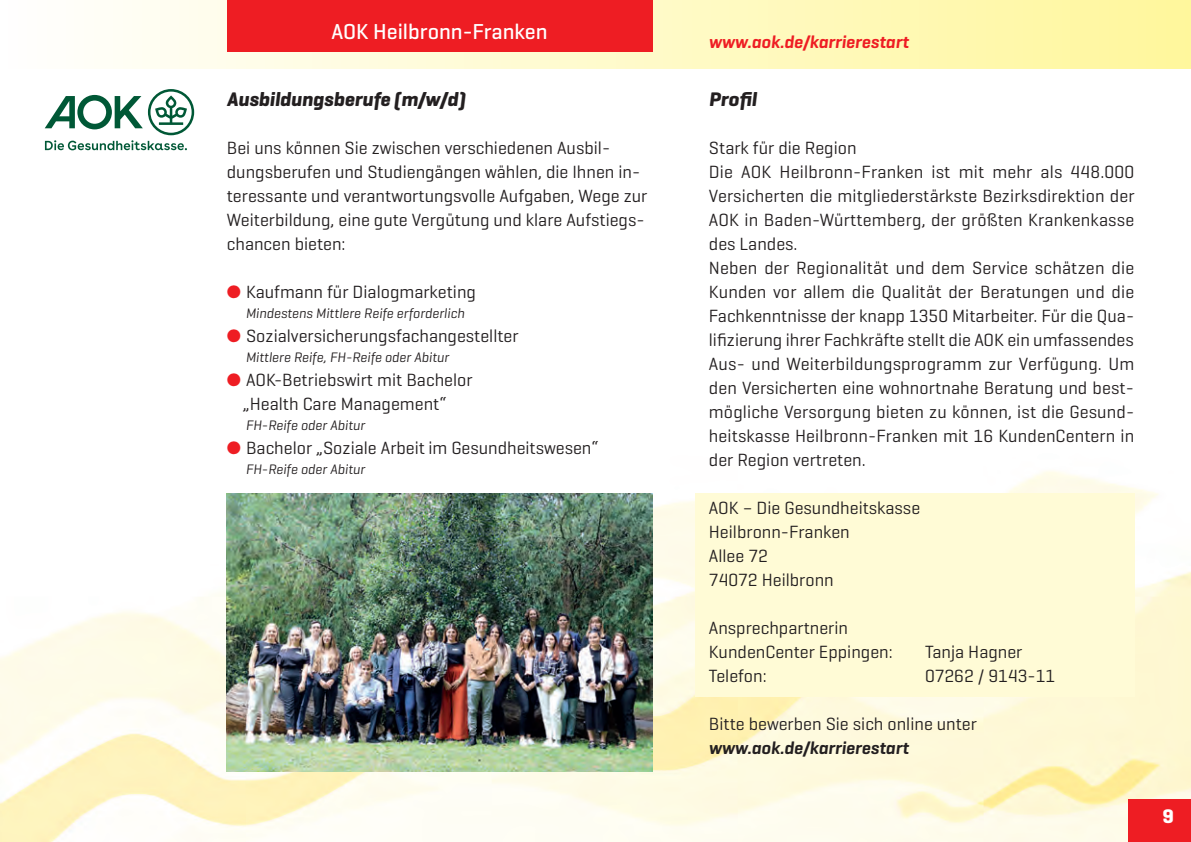
<style>
.page{position:relative;width:1191px;height:842px;background:#fff}
.page>*{position:absolute;margin:0;border:0;box-sizing:border-box;transform-origin:0 0}
.t1{font:500 22px "Geogrotesque";color:#fff}
.t2{font:italic 700 20px "Geogrotesque";color:#231f20}
.t3{font:700 20px "Geogrotesque";color:#fff}
.t4{font:18px/24px "Geogrotesque";color:#231f20}
.t5{font:italic 600 18px "Geogrotesque";color:#ee1d23}
.t6{font:italic 600 18px "Geogrotesque";color:#231f20}
.t7{font:italic 14px "Geogrotesque";color:#231f20}
.s1{color:#ee1d23}
</style>
<div class="page">
<img style="left:0;top:471px;width:1191px;height:371px">
<img style="left:123px;top:0;width:1068px;height:68px">
<div style="left:1128px;top:799px;width:63px;height:43px;background:#ee1d23"></div>
<div style="left:694px;top:493px;width:440px;height:204px;background:#fffbd6"></div>
<div style="left:227px;top:0;width:425px;height:51px;background:#ee1d23"></div>
<svg style="left:45px;top:89px;width:149px;height:61px"></svg>
<img style="left:227px;top:493px;width:425px;height:278px">
<p class="t1" style="left:331px;top:24px;width:218px">AOK Heilbronn-Franken</p>
<p class="t2" style="left:227px;top:92px;width:240px">Ausbildungsberufe (m/w/d)</p>
<p class="t4" style="left:227px;top:137px;width:422px">bei uns können sie zwischen verschiedenen Ausbil&shy;dungsberufen und studiengängen wählen, die ihnen in&shy;teressante und verantwortungsvolle Aufgaben, wege zur weiterbildung, eine gute Vergütung und klare Aufstiegs&shy;chancen bieten:</p>
<p class="t4" style="left:227px;top:281px;width:251px"><span class="s1">●</span> Kaufmann für Dialogmarketing</p>
<p class="t7" style="left:246px;top:308px;width:220px">Mindestens Mittlere Reife erforderlich</p>
<p class="t4" style="left:227px;top:325px;width:293px"><span class="s1">●</span> sozialversicherungsfachangestellter</p>
<p class="t7" style="left:246px;top:352px;width:205px">Mittlere Reife, FH-Reife oder Abitur</p>
<p class="t4" style="left:227px;top:369px;width:247px;text-align:center"><span class="s1">●</span> AOK-betriebswirt mit bachelor „Health care Management“</p>
<p class="t7" style="left:246px;top:420px;width:121px">FH-Reife oder Abitur</p>
<p class="t4" style="left:227px;top:437px;width:373px"><span class="s1">●</span> bachelor „soziale Arbeit im gesundheitswesen“</p>
<p class="t7" style="left:246px;top:464px;width:121px">FH-Reife oder Abitur</p>
<p class="t5" style="left:709px;top:35px;width:201px">www.aok.de/karrierestart</p>
<p class="t2" style="left:709px;top:92px;width:49px">Profil</p>
<p class="t4" style="left:709px;top:137px;width:427px">stark für die region<br>Die AOK Heilbronn-Franken ist mit mehr als 448.000<br>Versicherten die mitgliederstärkste bezirksdirektion der AOK in baden-württemberg, der größten Krankenkasse des Landes.<br>neben der regionalität und dem service schätzen die Kunden vor allem die Qualität der beratungen und die Fachkenntnisse der knapp 1350 Mitarbeiter. Für die Qua&shy;lifizierung ihrer Fachkräfte stellt die AOK ein umfassendes Aus- und weiterbildungsprogramm zur Verfügung. Um den Versicherten eine wohnortnahe beratung und best&shy;mögliche Versorgung bieten zu können, ist die gesund&shy;heitskasse Heilbronn-Franken mit 16 Kundencentern in der region vertreten.</p>
<p class="t4" style="left:709px;top:497px;width:213px">AOK – Die gesundheitskasse<br>Heilbronn-Franken<br>Allee 72<br>74072 Heilbronn</p>
<p class="t4" style="left:709px;top:617px;width:185px">Ansprechpartnerin<br>Kundencenter Eppingen:</p>
<p class="t4" style="left:925px;top:641px;width:99px">tanja Hagner</p>
<p class="t4" style="left:709px;top:665px;width:59px">telefon:</p>
<p class="t4" style="left:925px;top:665px;width:132px">07262 / 9143-11</p>
<p class="t4" style="left:709px;top:713px;width:270px">bitte bewerben sie sich online unter</p>
<p class="t6" style="left:709px;top:741px;width:201px">www.aok.de/karrierestart</p>
<p class="t3" style="left:1162px;top:809px;width:13px">9</p>
</div>
